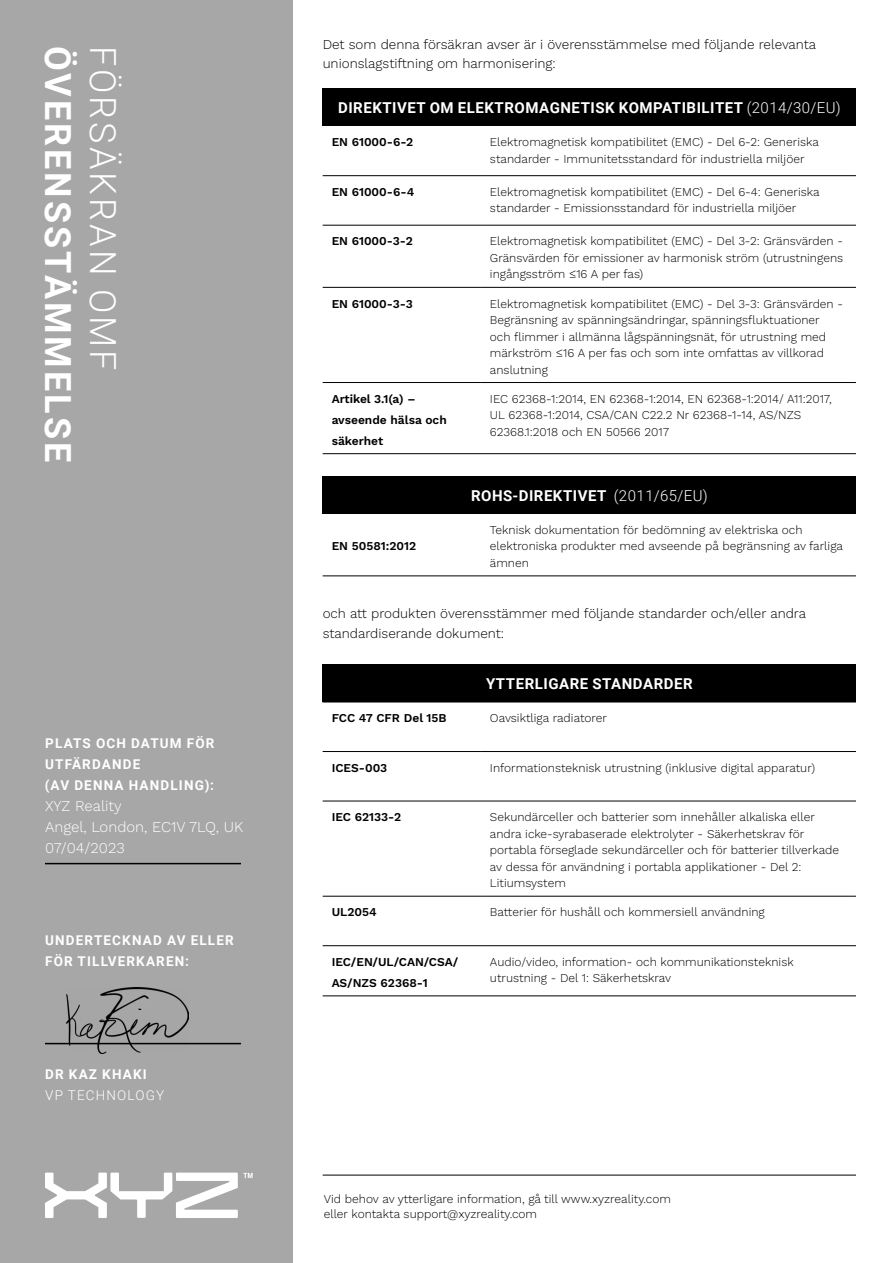
<style>
.page{position:relative;width:893px;height:1263px;background:#fff}
.page>*{position:absolute;margin:0;border:0;box-sizing:border-box;transform-origin:0 0}
.t1{font:700 36px "Roboto";letter-spacing:.085em;color:#fff}
.t2{font:300 36px "Roboto";letter-spacing:.085em;color:#fff}
.t3{font:700 15px "Roboto";letter-spacing:.035em;color:#fff}
.t4{font:300 15px/21px "Work Sans";color:#fff}
.t5{font:300 13.5px/19.5px "Work Sans";color:#000}
.t6{font:700 13.5px/21px "Roboto";letter-spacing:.085em;color:#fff}
.t7{font:300 13.5px "Roboto";letter-spacing:.085em;color:#fff}
.t8{font:300 12px/16.5px "Work Sans";color:#000}
.t9{font:600 12px/21px "Work Sans";color:#000}
.s1{font-weight:300}
</style>
<div class="page">
<div style="left:0;top:0;width:293px;height:1263px;background:#a7a7a7"></div>
<svg style="left:45px;top:1172px;width:208px;height:46px"></svg>
<hr style="left:45px;top:863px;width:196px;height:1px;background:#000">
<hr style="left:45px;top:1043px;width:196px;height:1px;background:#000">
<img style="left:67px;top:987px;width:122px;height:67px">
<div style="left:323px;top:89px;width:533px;height:37px;background:#000"></div>
<hr style="left:323px;top:175px;width:158px;height:1px;background:#000">
<hr style="left:481px;top:175px;width:375px;height:1px;background:#000">
<hr style="left:323px;top:225px;width:158px;height:1px;background:#000">
<hr style="left:481px;top:225px;width:375px;height:1px;background:#000">
<hr style="left:323px;top:287px;width:158px;height:1px;background:#000">
<hr style="left:481px;top:287px;width:375px;height:1px;background:#000">
<hr style="left:323px;top:382px;width:158px;height:1px;background:#000">
<hr style="left:481px;top:382px;width:375px;height:1px;background:#000">
<hr style="left:323px;top:453px;width:158px;height:1px;background:#000">
<hr style="left:481px;top:453px;width:375px;height:1px;background:#000">
<div style="left:323px;top:476px;width:533px;height:38px;background:#000"></div>
<hr style="left:323px;top:575px;width:158px;height:1px;background:#000">
<hr style="left:481px;top:575px;width:375px;height:1px;background:#000">
<div style="left:323px;top:664px;width:533px;height:38px;background:#000"></div>
<hr style="left:323px;top:702px;width:158px;height:1px;background:#000">
<hr style="left:481px;top:702px;width:375px;height:1px;background:#000">
<hr style="left:323px;top:751px;width:158px;height:1px;background:#000">
<hr style="left:481px;top:751px;width:375px;height:1px;background:#000">
<hr style="left:323px;top:801px;width:158px;height:1px;background:#000">
<hr style="left:481px;top:801px;width:375px;height:1px;background:#000">
<hr style="left:323px;top:896px;width:158px;height:1px;background:#000">
<hr style="left:481px;top:896px;width:375px;height:1px;background:#000">
<hr style="left:323px;top:945px;width:158px;height:1px;background:#000">
<hr style="left:481px;top:945px;width:375px;height:1px;background:#000">
<hr style="left:323px;top:995px;width:158px;height:1px;background:#000">
<hr style="left:481px;top:995px;width:375px;height:1px;background:#000">
<hr style="left:323px;top:1175px;width:533px;height:1px;background:#000">
<h1 class="t1" style="left:83px;top:46px;width:418px;rotate:90deg">ÖVERENSSTÄMMELSE</h1>
<h1 class="t2" style="left:128px;top:46px;width:326px;rotate:90deg">FÖRSÄKRAN OMF</h1>
<p class="t6" style="left:45px;top:732px;width:171px">PLATS OCH DATUM FÖR<br>UTFÄRDANDE<br>(AV DENNA HANDLING):</p>
<p class="t4" style="left:45px;top:795px;width:200px">XYZ Reality<br>Angel, London, EC1V 7LQ, UK<br>07/04/2023</p>
<p class="t6" style="left:45px;top:929px;width:190px">UNDERTECKNAD AV ELLER<br>FÖR TILLVERKAREN:</p>
<p class="t6" style="left:45px;top:1063px;width:103px">DR KAZ KHAKI</p>
<p class="t7" style="left:45px;top:1086px;width:120px">VP TECHNOLOGY</p>
<p class="t5" style="left:323px;top:34px;width:495px">Det som denna försäkran avser är i överensstämmelse med följande relevanta unionslagstiftning om harmonisering:</p>
<p class="t3" style="left:338px;top:97px;width:504px">DIREKTIVET OM ELEKTROMAGNETISK KOMPATIBILITET <span class="s1">(2014/30/EU)</span></p>
<p class="t9" style="left:332px;top:131px;width:83px">EN 61000-6-2</p>
<p class="t8" style="left:490px;top:133px;width:330px">Elektromagnetisk kompatibilitet (EMC) - Del 6-2: Generiska standarder - Immunitetsstandard för industriella miljöer</p>
<p class="t9" style="left:332px;top:181px;width:84px">EN 61000-6-4</p>
<p class="t8" style="left:490px;top:183px;width:331px">Elektromagnetisk kompatibilitet (EMC) - Del 6-4: Generiska standarder - Emissionsstandard för industriella miljöer</p>
<p class="t9" style="left:332px;top:230px;width:83px">EN 61000-3-2</p>
<p class="t8" style="left:490px;top:232px;width:355px;text-align:justify">Elektromagnetisk kompatibilitet (EMC) - Del 3-2: Gränsvärden - Gränsvärden för emissioner av harmonisk ström (utrustningens ingångsström ≤16 A per fas)</p>
<p class="t9" style="left:332px;top:292px;width:83px">EN 61000-3-3</p>
<p class="t8" style="left:490px;top:295px;width:355px">Elektromagnetisk kompatibilitet (EMC) - Del 3-3: Gränsvärden - Begränsning av spänningsändringar, spänningsfluktuationer och flimmer i allmänna lågspänningsnät, för utrustning med märkström ≤16 A per fas och som inte omfattas av villkorad anslutning</p>
<p class="t9" style="left:332px;top:388px;width:117px">Artikel 3.1(a) – avseende hälsa och säkerhet</p>
<p class="t8" style="left:490px;top:390px;width:343px">IEC 62368-1:2014, EN 62368-1:2014, EN 62368-1:2014/ A11:2017,<br>UL 62368-1:2014, CSA/CAN C22.2 Nr 62368-1-14, AS/NZS<br>62368.1:2018 och EN 50566 2017</p>
<p class="t9" style="left:332px;top:535px;width:86px">EN 50581:2012</p>
<p class="t3" style="left:471px;top:485px;width:238px">ROHS-DIREKTIVET <span class="s1">(2011/65/EU)</span></p>
<p class="t8" style="left:490px;top:521px;width:355px">Teknisk dokumentation för bedömning av elektriska och elektroniska produkter med avseende på begränsning av farliga ämnen</p>
<p class="t5" style="left:323px;top:603px;width:485px">och att produkten överensstämmer med följande standarder och/eller andra standardiserande dokument:</p>
<p class="t3" style="left:486px;top:673px;width:208px">YTTERLIGARE STANDARDER</p>
<p class="t9" style="left:332px;top:707px;width:116px">FCC 47 CFR Del 15B</p>
<p class="t8" style="left:490px;top:709px;width:119px">Oavsiktliga radiatorer</p>
<p class="t9" style="left:332px;top:757px;width:57px">ICES-003</p>
<p class="t8" style="left:490px;top:759px;width:327px">Informationsteknisk utrustning (inklusive digital apparatur)</p>
<p class="t9" style="left:332px;top:806px;width:71px">IEC 62133-2</p>
<p class="t8" style="left:490px;top:808px;width:351px">Sekundärceller och batterier som innehåller alkaliska eller andra icke-syrabaserade elektrolyter - Säkerhetskrav för portabla förseglade sekundärceller och för batterier tillverkade av dessa för användning i portabla applikationer - Del 2:<br>Litiumsystem</p>
<p class="t9" style="left:332px;top:901px;width:46px">UL2054</p>
<p class="t8" style="left:490px;top:903px;width:276px">Batterier för hushåll och kommersiell användning</p>
<p class="t9" style="left:332px;top:951px;width:128px">IEC/EN/UL/CAN/CSA/<br>AS/NZS 62368-1</p>
<p class="t8" style="left:490px;top:953px;width:305px">Audio/video, information- och kommunikationsteknisk utrustning - Del 1: Säkerhetskrav</p>
<p class="t8" style="left:324px;top:1191px;width:349px;line-height:14.4px">Vid behov av ytterligare information, gå till www.xyzreality.com eller kontakta support@xyzreality.com</p>
</div>
